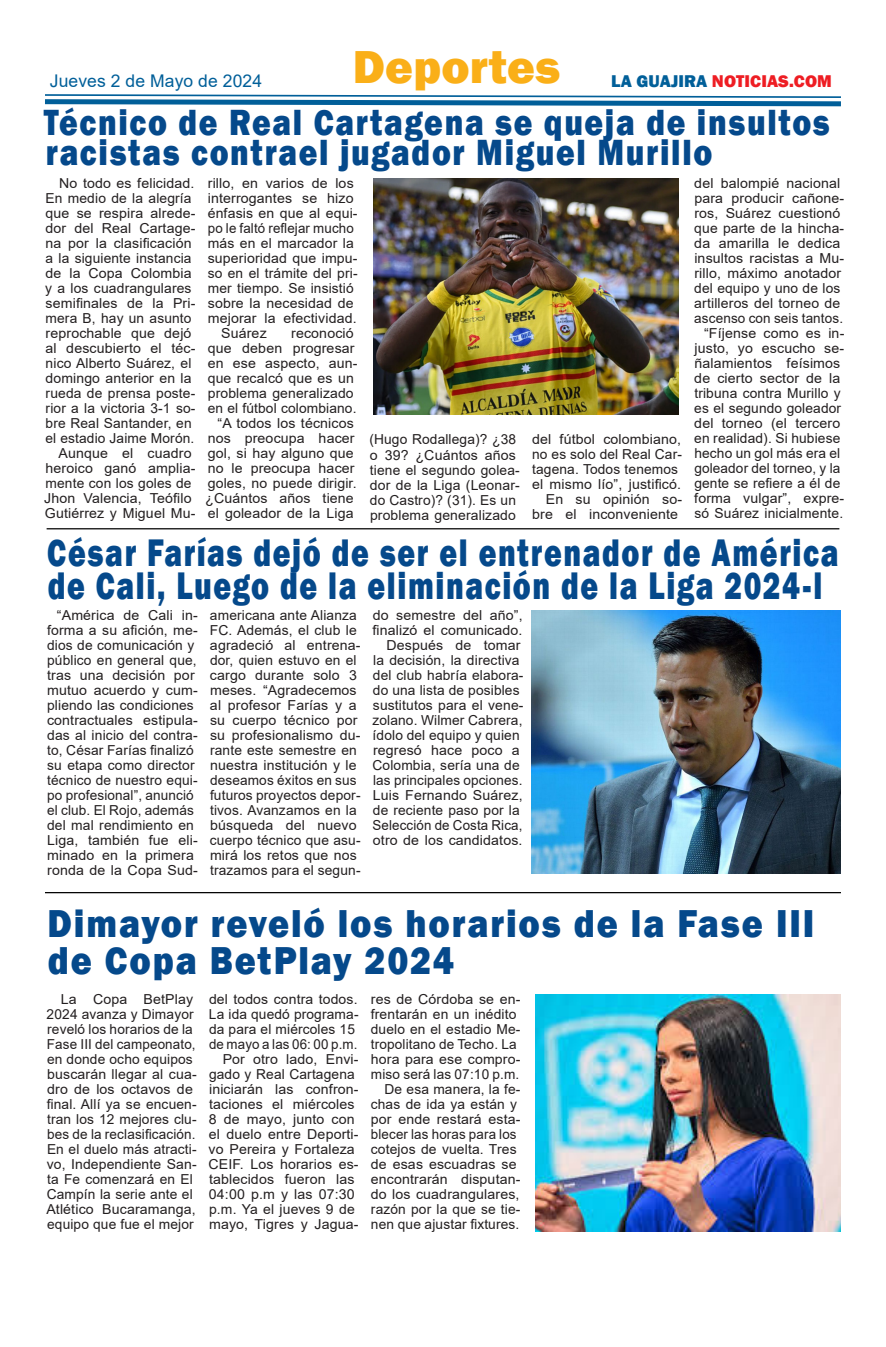
<style>
.page{position:relative;width:886px;height:1347px;background:#fff}
.page>*{position:absolute;margin:0;border:0;box-sizing:border-box;transform-origin:0 0}
.t1{font:800 47.5px "Franklin Gothic";letter-spacing:.005em;color:#faaf18}
.TITULARES{font:800 40px/36.8px "Franklin Gothic";letter-spacing:.05em;color:#05498b;scale:.9 1}
.TITULARES-2{font:800 39.5px/32.8px "Franklin Gothic";letter-spacing:.05em;color:#05498b;scale:.77 1}
.TITULARES-3{font:800 37.5px/30px "Franklin Gothic";letter-spacing:.055em;color:#05498b;scale:.85 1}
.t2{font:800 17.5px "Franklin Gothic";letter-spacing:.005em;color:#ee1d23}
.t3{font:17.5px "Arial";letter-spacing:.005em;color:#015f99}
.CUREPO_PARRAFO_CON_S{font:13.75px/15px "Arial";letter-spacing:.01em;color:#231f20}
.s1{color:#015f99}
</style>
<div class="page">
<svg style="left:45px;top:94px;width:796px;height:13px"></svg>
<hr style="left:45px;top:892px;width:796px;height:1px;background:#000">
<hr style="left:47px;top:528px;width:792px;height:1px;background:#000">
<img style="left:374px;top:178px;width:305px;height:237px">
<img style="left:531px;top:610px;width:310px;height:263px">
<img style="left:535px;top:994px;width:306px;height:237px">
<p class="t1" style="left:353px;top:36px;width:209px">Deportes</p>
<p class="t3" style="left:50px;top:69px;width:214px">Jueves 2 de Mayo de 2024</p>
<p class="t2" style="left:611px;top:69px;width:222px"><span class="s1">LA GUAJIRA</span> NOTICIAS.COM</p>
<p class="TITULARES-3" style="left:44px;top:108px;width:926px">Técnico de Real Cartagena se queja de insultos racistas contrael jugador Miguel Murillo</p>
<p class="CUREPO_PARRAFO_CON_S" style="left:45px;top:176px;width:152px;text-indent:14px">No todo es felicidad.<br>En medio de la alegría que se respira alrede&shy;dor del Real Cartage&shy;na por la clasificación a la siguiente instancia de la Copa Colombia y a los cuadrangulares semifinales de la Pri&shy;mera B, hay un asunto reprochable que dejó al descubierto el téc&shy;nico Alberto Suárez, el domingo anterior en la rueda de prensa poste&shy;rior a la victoria 3-1 so&shy;bre Real Santander, en el estadio Jaime Morón.</p>
<p class="CUREPO_PARRAFO_CON_S" style="left:44px;top:446px;width:153px;text-indent:14px">Aunque el cuadro heroico ganó amplia&shy;mente con los goles de<br>Jhon Valencia, Teófilo<br>Gutiérrez y Miguel Mu-</p>
<p class="CUREPO_PARRAFO_CON_S" style="left:208px;top:176px;width:151px">rillo, en varios de los interrogantes se hizo énfasis en que al equi&shy;po le faltó reflejar mucho más en el marcador la superioridad que impu&shy;so en el trámite del pri&shy;mer tiempo. Se insistió sobre la necesidad de mejorar la efectividad.</p>
<p class="CUREPO_PARRAFO_CON_S" style="left:221px;top:326px;width:47px">Suárez</p>
<p class="CUREPO_PARRAFO_CON_S" style="left:208px;top:326px;width:151px;text-indent:83px">reconoció que deben progresar en ese aspecto, aun&shy;que recalcó que es un problema generalizado en el fútbol colombiano.</p>
<p class="CUREPO_PARRAFO_CON_S" style="left:205px;top:416px;width:153px;text-indent:12px">“A todos los técnicos nos preocupa hacer gol, si hay alguno que no le preocupa hacer goles, no puede dirigir. ¿Cuántos años tiene el goleador de la Liga</p>
<p class="CUREPO_PARRAFO_CON_S" style="left:369px;top:432px;width:152px">(Hugo Rodallega)? ¿38 o 39? ¿Cuántos años tiene el segundo golea&shy;dor de la Liga (Leonar&shy;do Castro)? (31). Es un problema generalizado</p>
<p class="CUREPO_PARRAFO_CON_S" style="left:532px;top:432px;width:151px">del fútbol colombiano, no es solo del Real Car&shy;tagena. Todos tenemos el mismo lío”, justificó.</p>
<p class="CUREPO_PARRAFO_CON_S" style="left:532px;top:492px;width:151px;text-align:right">En su opinión so&shy;bre el inconveniente</p>
<p class="CUREPO_PARRAFO_CON_S" style="left:694px;top:176px;width:151px">del balompié nacional para producir cañone&shy;ros, Suárez cuestionó que parte de la hincha&shy;da amarilla le dedica insultos racistas a Mu&shy;rillo, máximo anotador del equipo y uno de los artilleros del torneo de ascenso con seis tantos.</p>
<p class="CUREPO_PARRAFO_CON_S" style="left:694px;top:326px;width:152px;text-indent:10px">“Fíjense como es in&shy;justo, yo escucho se&shy;ñalamientos feísimos de cierto sector de la tribuna contra Murillo y es el segundo goleador del torneo (el tercero en realidad). Si hubiese hecho un gol más era el goleador del torneo, y la gente se refiere a él de forma vulgar”, expre&shy;só Suárez inicialmente.</p>
<p class="TITULARES-2" style="left:47px;top:536px;width:1029px">César Farías dejó de ser el entrenador de América de Cali, Luego de la eliminación de la Liga 2024-l</p>
<p class="CUREPO_PARRAFO_CON_S" style="left:47px;top:608px;width:152px;text-indent:10px">“América de Cali in&shy;forma a su afición, me&shy;dios de comunicación y público en general que, tras una decisión por mutuo acuerdo y cum&shy;pliendo las condiciones contractuales estipula&shy;das al inicio del contra&shy;to, César Farías finalizó su etapa como director técnico de nuestro equi&shy;po profesional”, anunció el club. El Rojo, además del mal rendimiento en<br>Liga, también fue eli&shy;minado en la primera ronda de la Copa Sud-</p>
<p class="CUREPO_PARRAFO_CON_S" style="left:210px;top:608px;width:152px">americana ante Alianza<br>FC. Además, el club le agradeció al entrena&shy;dor, quien estuvo en el cargo durante solo 3 meses. “Agradecemos al profesor Farías y a su cuerpo técnico por su profesionalismo du&shy;rante este semestre en nuestra institución y le deseamos éxitos en sus futuros proyectos depor&shy;tivos. Avanzamos en la búsqueda del nuevo cuerpo técnico que asu&shy;mirá los retos que nos trazamos para el segun-</p>
<p class="CUREPO_PARRAFO_CON_S" style="left:372px;top:608px;width:152px">do semestre del año”, finalizó el comunicado.</p>
<p class="CUREPO_PARRAFO_CON_S" style="left:372px;top:638px;width:153px;text-indent:14px">Después de tomar la decisión, la directiva del club habría elabora&shy;do una lista de posibles sustitutos para el vene&shy;zolano. Wilmer Cabrera, ídolo del equipo y quien regresó hace poco a<br>Colombia, sería una de las principales opciones.<br>Luis Fernando Suárez, de reciente paso por la<br>Selección de Costa Rica, otro de los candidatos.</p>
<p class="TITULARES" style="left:47px;top:905px;width:854px">Dimayor reveló los horarios de la Fase III de Copa BetPlay 2024</p>
<p class="CUREPO_PARRAFO_CON_S" style="left:46px;top:991px;width:152px;text-indent:15px">La Copa BetPlay<br>2024 avanza y Dimayor reveló los horarios de la<br>Fase III del campeonato, en donde ocho equipos buscarán llegar al cua&shy;dro de los octavos de final. Allí ya se encuen&shy;tran los 12 mejores clu&shy;bes de la reclasificación.<br>En el duelo más atracti&shy;vo, Independiente San&shy;ta Fe comenzará en El<br>Campín la serie ante el<br>Atlético Bucaramanga, equipo que fue el mejor</p>
<p class="CUREPO_PARRAFO_CON_S" style="left:209px;top:991px;width:151px">del todos contra todos.<br>La ida quedó programa&shy;da para el miércoles 15 de mayo a las 06: 00 p.m.</p>
<p class="CUREPO_PARRAFO_CON_S" style="left:209px;top:1051px;width:152px;text-indent:14px">Por otro lado, Envi&shy;gado y Real Cartagena iniciarán las confron&shy;taciones el miércoles<br>8 de mayo, junto con el duelo entre Deporti&shy;vo Pereira y Fortaleza<br>CEIF. Los horarios es&shy;tablecidos fueron las<br>04:00 p.m y las 07:30 p.m. Ya el jueves 9 de mayo, Tigres y Jagua-</p>
<p class="CUREPO_PARRAFO_CON_S" style="left:371px;top:991px;width:151px">res de Córdoba se en&shy;frentarán en un inédito duelo en el estadio Me&shy;tropolitano de Techo. La hora para ese compro&shy;miso será las 07:10 p.m.</p>
<p class="CUREPO_PARRAFO_CON_S" style="left:371px;top:1081px;width:151px;text-indent:14px">De esa manera, la fe&shy;chas de ida ya están y por ende restará esta&shy;blecer las horas para los cotejos de vuelta. Tres de esas escuadras se encontrarán disputan&shy;do los cuadrangulares, razón por la que se tie&shy;nen que ajustar fixtures.</p>
</div>
